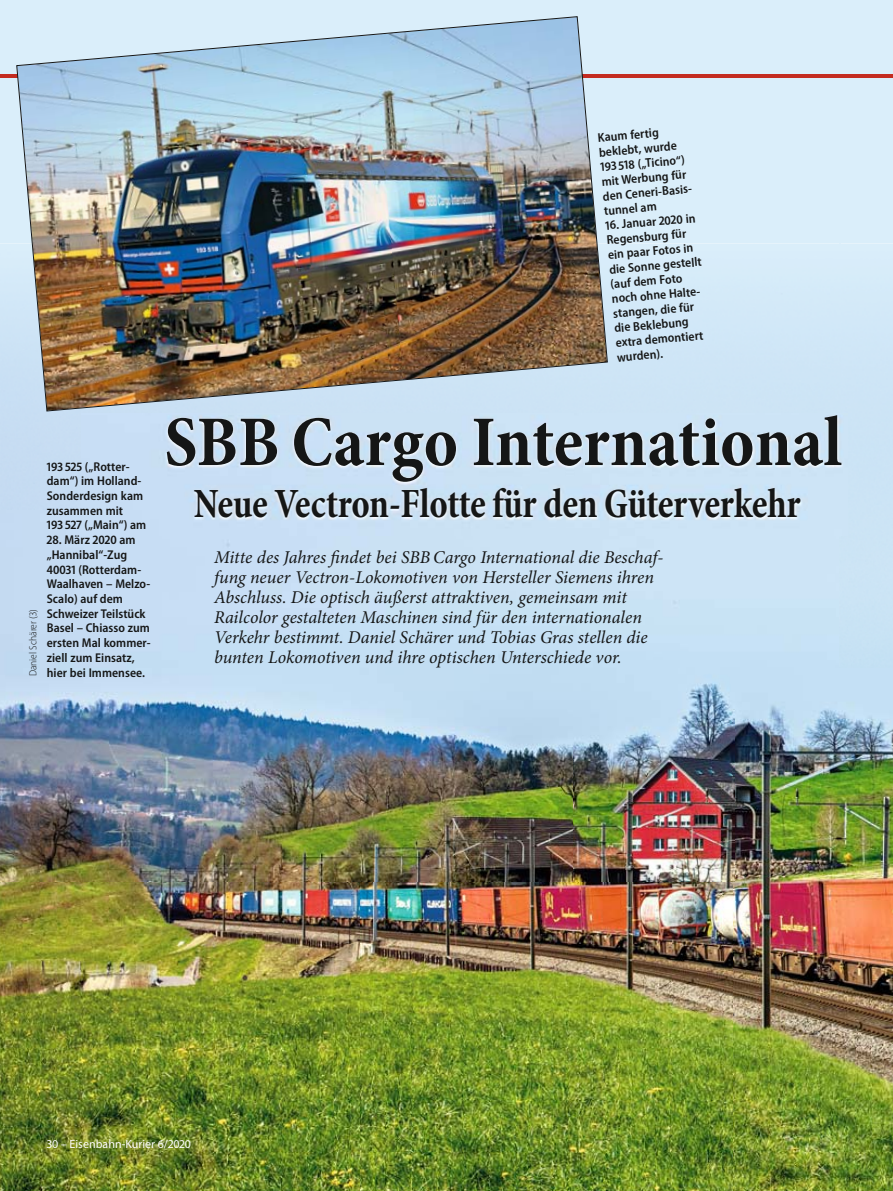
<style>
.page{position:relative;width:893px;height:1191px;background:#fff}
.page>*{position:absolute;margin:0;border:0;box-sizing:border-box;transform-origin:0 0}
.t1{font:700 condensed 72px "Minion Pro";letter-spacing:.005em;color:#151616}
.t2{font:700 condensed 42px "Minion Pro";letter-spacing:-.005em;color:#151616;scale:.9 1}
.t3{font:italic 18px/20.1px "Minion Pro";letter-spacing:-.005em;color:#151616}
.t4{font:600 semi-condensed 12.75px/14.7px "Myriad Pro";letter-spacing:.005em;color:#151616}
.t5{font:12px "Myriad Pro";color:#fff}
.t6{font:300 semi-condensed 10.5px "Myriad Pro";letter-spacing:.005em;color:#151616}
</style>
<div class="page">
<div style="left:0;top:0;width:893px;height:243px;background:#daeefa"></div>
<img style="left:0;top:668px;width:893px;height:523px">
<hr style="left:0;top:74px;width:892px;height:3px;background:#c32b20">
<img style="left:16px;top:16px;width:592px;height:395px">
<img style="left:82px;top:413px;width:766px;height:122px">
<p class="t4" style="left:597px;top:131px;width:93px;rotate:-5deg">Kaum fertig beklebt, wurde<br>193 518 („Ticino“) mit Werbung für den Ceneri-Basis&shy;tunnel am</p>
<p class="t4" style="left:605px;top:219px;width:94px;rotate:-5deg">16. Januar 2020 in<br>Regensburg für ein paar Fotos in die Sonne gestellt (auf dem Foto noch ohne Halte&shy;stangen, die für die Beklebung extra demontiert wurden).</p>
<p class="t6" style="left:29px;top:676px;width:69px;rotate:-90deg">Daniel Schärer (3)</p>
<p class="t4" style="left:47px;top:460px;width:101px">193 525 („Rotter&shy;dam“) im Holland-<br>Sonderdesign kam zusammen mit<br>193 527 („Main“) am</p>
<p class="t4" style="left:47px;top:533px;width:105px">28. März 2020 am „Hannibal“-Zug<br>40031 (Rotterdam-<br>Waalhaven – Melzo-<br>Scalo) auf dem<br>Schweizer Teilstück<br>Basel – Chiasso zum ersten Mal kommer&shy;ziell zum Einsatz, hier bei Immensee.</p>
<p class="t1" style="left:164px;top:414px;width:679px">SBB Cargo International</p>
<p class="t2" style="left:194px;top:487px;width:676px">Neue Vectron-Flotte für den Güterverkehr</p>
<p class="t3" style="left:214px;top:548px;width:451px">Mitte des Jahres findet bei SBB Cargo International die Beschaf&shy;fung neuer Vectron-Lokomotiven von Hersteller Siemens ihren Abschluss. Die optisch äußerst attraktiven, gemeinsam mit Railcolor gestalteten Maschinen sind für den internationalen Verkehr bestimmt. Daniel Schärer und Tobias Gras stellen die bunten Lokomotiven und ihre optischen Unterschiede vor.</p>
<p class="t5" style="left:47px;top:1139px;width:146px">30 – Eisenbahn-Kurier 6/2020</p>
</div>
